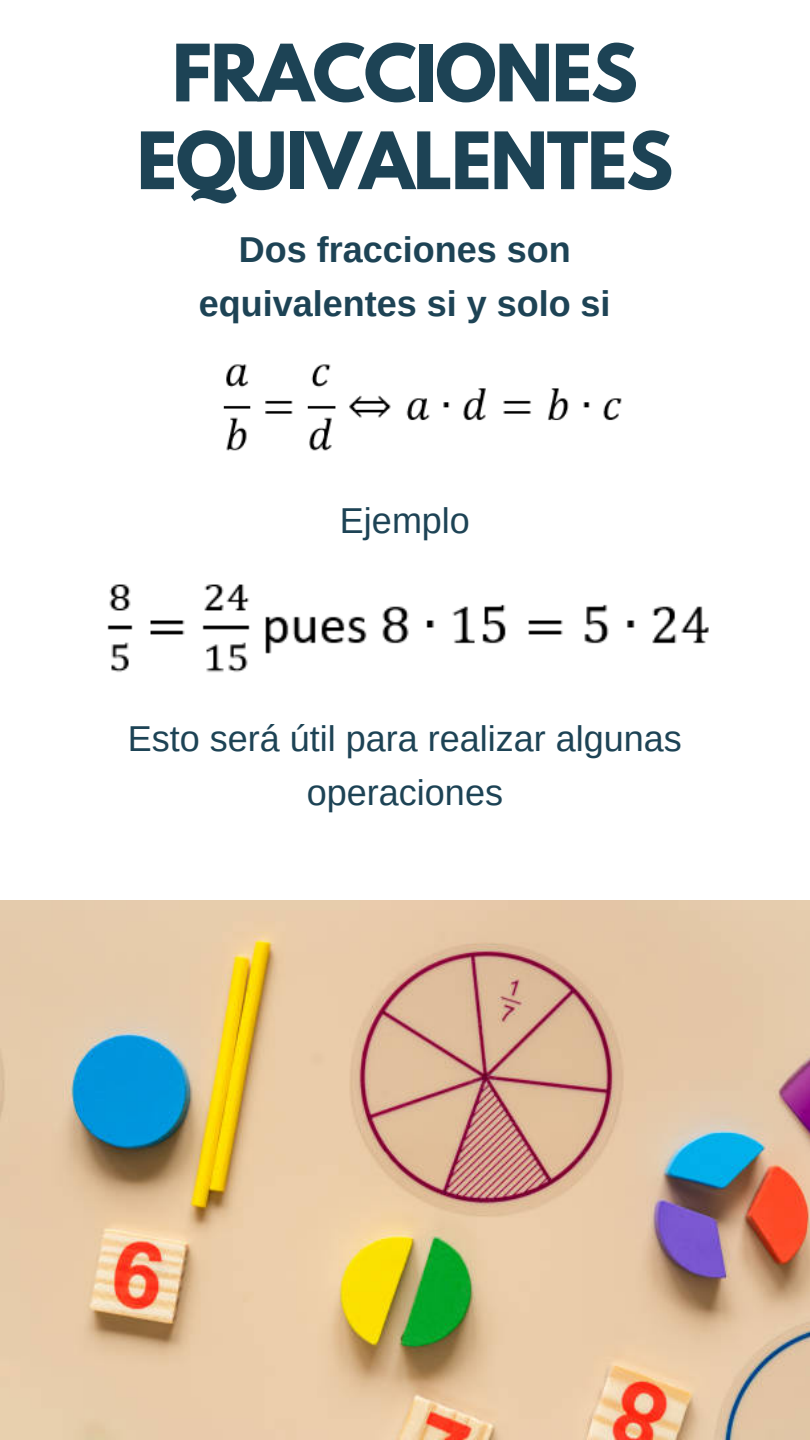
<style>
.page{position:relative;width:810px;height:1440px;background:#fff}
.page>*{position:absolute;margin:0;border:0;box-sizing:border-box;transform-origin:0 0}
.t1{font:700 70px/87.8px "League Spartan";letter-spacing:-.02em;color:#1d4355;text-align:center}
.t2{font:36px/54px "Arimo";color:#1d4355;text-align:center}
.t3{font:700 36px/54px "Arimo";color:#1d4355;text-align:center}
</style>
<div class="page">
<img style="left:223px;top:364px;width:399px;height:87px">
<img style="left:107px;top:584px;width:602px;height:88px">
<img style="left:0;top:900px;width:810px;height:540px">
<p class="t1" style="left:137px;top:38px;width:538px">FRACCIONES<br>EQUIVALENTES</p>
<p class="t3" style="left:199px;top:222px;width:413px">Dos fracciones son equivalentes si y solo si</p>
<p class="t2" style="left:340px;top:493px;width:132px">Ejemplo</p>
<p class="t2" style="left:128px;top:711px;width:555px">Esto será útil para realizar algunas operaciones</p>
</div>
